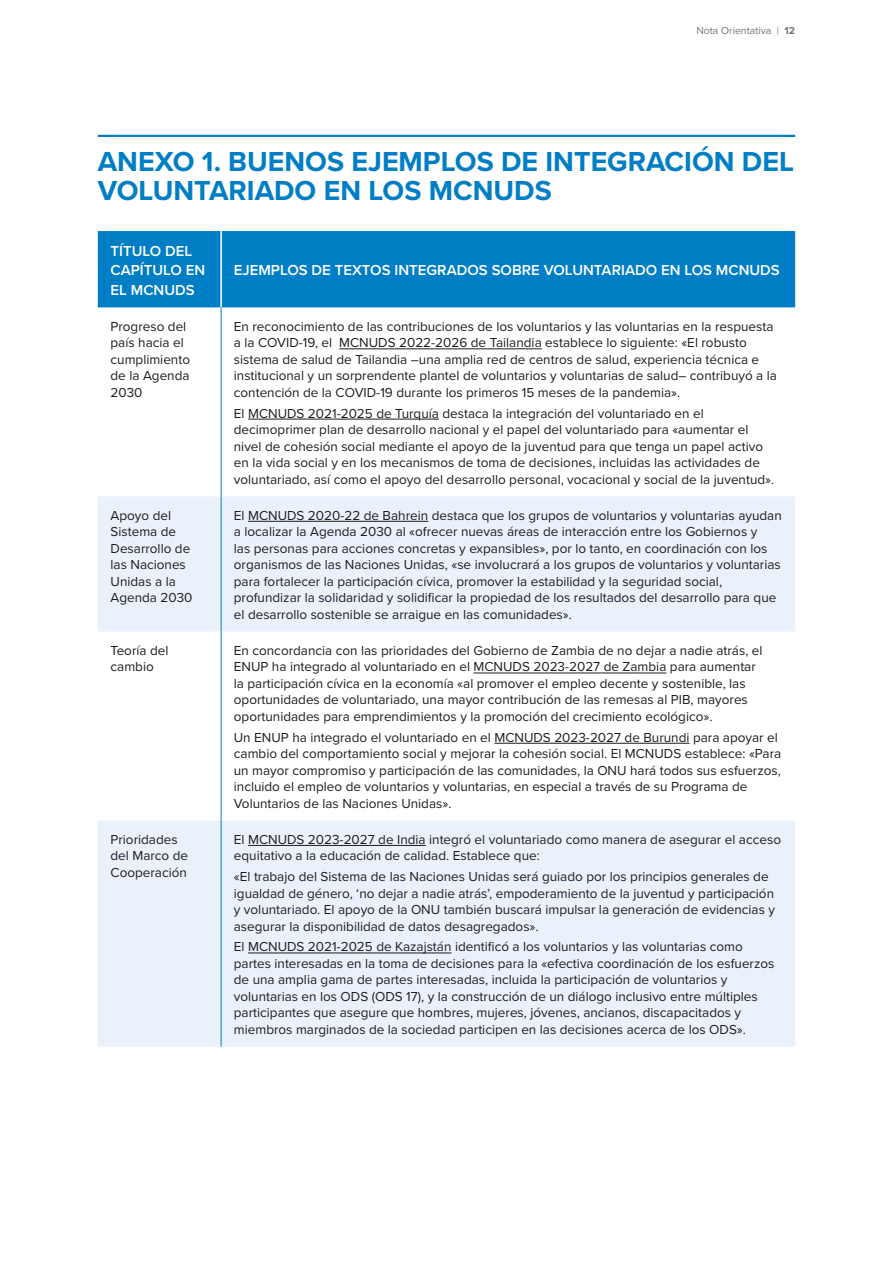
<style>
.page{position:relative;width:893px;height:1263px;background:#fff}
.page>*{position:absolute;margin:0;border:0;box-sizing:border-box;transform-origin:0 0}
.t1{font:700 28.5px/28.5px "Proxima Nova";color:#007ec5}
.t2{font:600 15px/19.5px "Proxima Nova";color:#fff}
.t3{font:13.5px/16.5px "Proxima Nova";color:#1d1d1b}
.t4{font:10.5px "Proxima Nova";color:#72787a}
.s1{font-weight:700}
</style>
<div class="page">
<hr style="left:98px;top:135px;width:697px;height:2px;background:#007ec5">
<div style="left:98px;top:231px;width:697px;height:76px;background:#007ec5"></div>
<svg style="left:98px;top:496px;width:697px;height:551px;fill:#ebf1fb"></svg>
<hr style="left:220px;top:231px;width:2px;height:76px;background:#fff">
<hr style="left:221px;top:307px;width:1px;height:189px;background:#007ec5">
<hr style="left:221px;top:496px;width:1px;height:135px;background:#007ec5">
<hr style="left:221px;top:631px;width:1px;height:189px;background:#007ec5">
<hr style="left:221px;top:820px;width:1px;height:227px;background:#007ec5">
<hr style="left:339px;top:349px;width:203px;height:1px;background:#1d1d1b">
<hr style="left:248px;top:419px;width:191px;height:1px;background:#1d1d1b">
<hr style="left:248px;top:521px;width:180px;height:1px;background:#1d1d1b">
<hr style="left:474px;top:673px;width:192px;height:1px;background:#1d1d1b">
<hr style="left:494px;top:743px;width:195px;height:1px;background:#1d1d1b">
<hr style="left:248px;top:845px;width:178px;height:1px;background:#1d1d1b">
<hr style="left:248px;top:953px;width:203px;height:1px;background:#1d1d1b">
<p class="t4" style="left:696px;top:24px;width:100px">Nota Orientativa | <span class="s1">12</span></p>
<h1 class="t1" style="left:98px;top:148px;width:698px">ANEXO 1. BUENOS EJEMPLOS DE INTEGRACIÓN DEL<br>VOLUNTARIADO EN LOS MCNUDS</h1>
<p class="t2" style="left:111px;top:241px;width:96px">TÍTULO DEL<br>CAPÍTULO EN<br>EL MCNUDS</p>
<p class="t2" style="left:234px;top:261px;width:547px">EJEMPLOS DE TEXTOS INTEGRADOS SOBRE VOLUNTARIADO EN LOS MCNUDS</p>
<p class="t3" style="left:111px;top:318px;width:81px">Progreso del país hacia el cumplimiento de la Agenda<br>2030</p>
<p class="t3" style="left:234px;top:318px;width:545px">En reconocimiento de las contribuciones de los voluntarios y las voluntarias en la respuesta a la COVID-19, el MCNUDS 2022-2026 de Tailandia establece lo siguiente: «El robusto sistema de salud de Tailandia –una amplia red de centros de salud, experiencia técnica e institucional y un sorprendente plantel de voluntarios y voluntarias de salud– contribuyó a la contención de la COVID-19 durante los primeros 15 meses de la pandemia».</p>
<p class="t3" style="left:234px;top:405px;width:542px">El MCNUDS 2021-2025 de Turquía destaca la integración del voluntariado en el decimoprimer plan de desarrollo nacional y el papel del voluntariado para «aumentar el nivel de cohesión social mediante el apoyo de la juventud para que tenga un papel activo en la vida social y en los mecanismos de toma de decisiones, incluidas las actividades de voluntariado, así como el apoyo del desarrollo personal, vocacional y social de la juventud».</p>
<p class="t3" style="left:111px;top:507px;width:84px">Apoyo del<br>Sistema de<br>Desarrollo de las Naciones<br>Unidas a la<br>Agenda 2030</p>
<p class="t3" style="left:234px;top:507px;width:549px">El MCNUDS 2020-22 de Bahrein destaca que los grupos de voluntarios y voluntarias ayudan a localizar la Agenda 2030 al «ofrecer nuevas áreas de interacción entre los Gobiernos y<br>las personas para acciones concretas y expansibles», por lo tanto, en coordinación con los organismos de las Naciones Unidas, «se involucrará a los grupos de voluntarios y voluntarias para fortalecer la participación cívica, promover la estabilidad y la seguridad social, profundizar la solidaridad y solidificar la propiedad de los resultados del desarrollo para que el desarrollo sostenible se arraigue en las comunidades».</p>
<p class="t3" style="left:111px;top:642px;width:59px">Teoría del cambio</p>
<p class="t3" style="left:234px;top:642px;width:530px">En concordancia con las prioridades del Gobierno de Zambia de no dejar a nadie atrás, el ENUP ha integrado al voluntariado en el MCNUDS 2023-2027 de Zambia para aumentar la participación cívica en la economía «al promover el empleo decente y sostenible, las oportunidades de voluntariado, una mayor contribución de las remesas al PIB, mayores oportunidades para emprendimientos y la promoción del crecimiento ecológico».</p>
<p class="t3" style="left:234px;top:729px;width:549px">Un ENUP ha integrado el voluntariado en el MCNUDS 2023-2027 de Burundi para apoyar el cambio del comportamiento social y mejorar la cohesión social. El MCNUDS establece: «Para un mayor compromiso y participación de las comunidades, la ONU hará todos sus esfuerzos, incluido el empleo de voluntarios y voluntarias, en especial a través de su Programa de Voluntarios de las Naciones Unidas».</p>
<p class="t3" style="left:111px;top:831px;width:79px">Prioridades del Marco de<br>Cooperación</p>
<p class="t3" style="left:234px;top:831px;width:549px">El MCNUDS 2023-2027 de India integró el voluntariado como manera de asegurar el acceso equitativo a la educación de calidad. Establece que:</p>
<p class="t3" style="left:234px;top:869px;width:543px">«El trabajo del Sistema de las Naciones Unidas será guiado por los principios generales de igualdad de género, ‘no dejar a nadie atrás’, empoderamiento de la juventud y participación y voluntariado. El apoyo de la ONU también buscará impulsar la generación de evidencias y asegurar la disponibilidad de datos desagregados».</p>
<p class="t3" style="left:234px;top:939px;width:542px">El MCNUDS 2021-2025 de Kazajstán identificó a los voluntarios y las voluntarias como partes interesadas en la toma de decisiones para la «efectiva coordinación de los esfuerzos de una amplia gama de partes interesadas, incluida la participación de voluntarios y voluntarias en los ODS (ODS 17), y la construcción de un diálogo inclusivo entre múltiples participantes que asegure que hombres, mujeres, jóvenes, ancianos, discapacitados y miembros marginados de la sociedad participen en las decisiones acerca de los ODS».</p>
</div>
